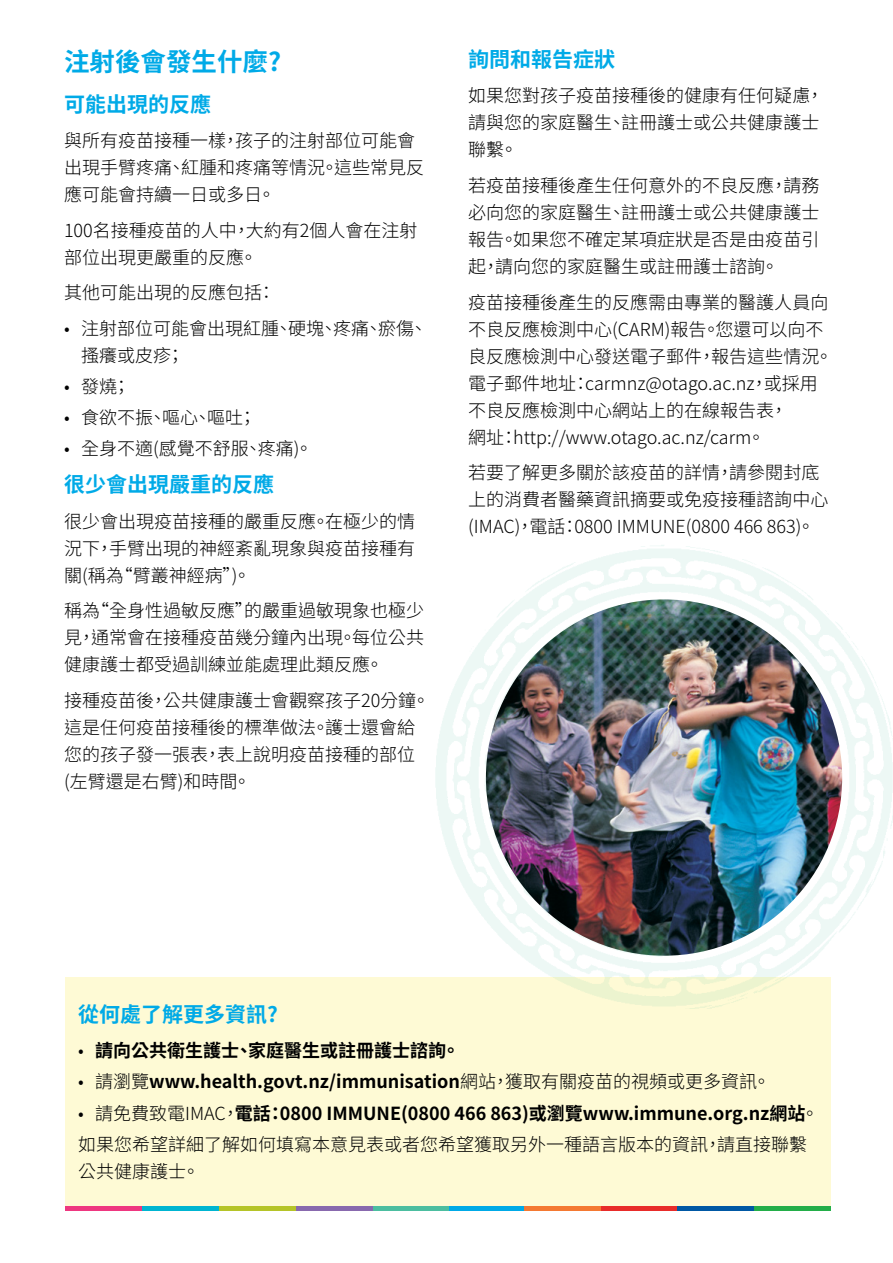
<style>
.page{position:relative;width:893px;height:1263px;background:#fff}
.page>*{position:absolute;margin:0;border:0;box-sizing:border-box;transform-origin:0 0}
.t1{font:700 25.5px "Noto Sans CJ Ktc";color:#00aae7}
.t2{font:700 21px "Noto Sans CJ Ktc";color:#00aae7}
.t3{font:300 18px/27px "Noto Sans CJ Ktc";color:#000}
.t4{font:700 18px "Noto Sans CJ Ktc";color:#000}
.s1{font-weight:300}
.s2{font-weight:700}
</style>
<div class="page">
<div style="left:65px;top:977px;width:766px;height:233px;background:#fefad5"></div>
<hr style="left:65px;top:1206px;width:77px;height:4px;background:#ee3780">
<hr style="left:142px;top:1206px;width:77px;height:4px;background:#00b5d1">
<hr style="left:219px;top:1206px;width:77px;height:4px;background:#b5c428">
<hr style="left:296px;top:1206px;width:77px;height:4px;background:#8869ae">
<hr style="left:373px;top:1206px;width:77px;height:4px;background:#4cbea0">
<hr style="left:449px;top:1206px;width:76px;height:4px;background:#00aae7">
<hr style="left:524px;top:1206px;width:77px;height:4px;background:#f47932">
<hr style="left:601px;top:1206px;width:77px;height:4px;background:#e82c2a">
<hr style="left:677px;top:1206px;width:77px;height:4px;background:#0058a4">
<hr style="left:754px;top:1206px;width:77px;height:4px;background:#23ae49">
<img style="left:486px;top:599px;width:356px;height:357px;border-radius:178px">
<h1 class="t1" style="left:64px;top:47px;width:219px">注射後會發生什麼?</h1>
<p class="t2" style="left:64px;top:92px;width:148px">可能出現的反應</p>
<p class="t3" style="left:64px;top:127px;width:361px">與所有疫苗接種一樣，孩子的注射部位可能會出現手臂疼痛、紅腫和疼痛等情況。這些常見反應可能會持續一日或多日。</p>
<p class="t3" style="left:64px;top:217px;width:355px">100名接種疫苗的人中，大約有2個人會在注射部位出現更嚴重的反應。</p>
<p class="t3" style="left:64px;top:279px;width:213px">其他可能出現的反應包括：</p>
<p class="t3" style="left:81px;top:315px;width:348px;text-indent:-17px">• 注射部位可能會出現紅腫、硬塊、疼痛、瘀傷、搔癢或皮疹；</p>
<p class="t3" style="left:64px;top:373px;width:68px">• 發燒；</p>
<p class="t3" style="left:64px;top:404px;width:194px">• 食欲不振、嘔心、嘔吐；</p>
<p class="t3" style="left:64px;top:436px;width:250px">• 全身不適(感覺不舒服、疼痛)。</p>
<p class="t2" style="left:64px;top:473px;width:211px">很少會出現嚴重的反應</p>
<p class="t3" style="left:64px;top:508px;width:352px;text-align:justify">很少會出現疫苗接種的嚴重反應。在極少的情況下，手臂出現的神經紊亂現象與疫苗接種有關(稱為“臂叢神經病”)。</p>
<p class="t3" style="left:64px;top:597px;width:361px;text-align:justify">稱為“全身性過敏反應”的嚴重過敏現象也極少見，通常會在接種疫苗幾分鐘內出現。每位公共健康護士都受過訓練並能處理此類反應。</p>
<p class="t3" style="left:64px;top:687px;width:367px">接種疫苗後，公共健康護士會觀察孩子20分鐘。這是任何疫苗接種後的標準做法。護士還會給您的孩子發一張表，表上說明疫苗接種的部位<br>(左臂還是右臂)和時間。</p>
<p class="t2" style="left:468px;top:47px;width:148px">詢問和報告症狀</p>
<p class="t3" style="left:468px;top:83px;width:357px">如果您對孩子疫苗接種後的健康有任何疑慮，請與您的家庭醫生、註冊護士或公共健康護士聯繫。</p>
<p class="t3" style="left:468px;top:172px;width:353px;text-align:justify">若疫苗接種後產生任何意外的不良反應，請務必向您的家庭醫生、註冊護士或公共健康護士報告。如果您不確定某項症狀是否是由疫苗引起，請向您的家庭醫生或註冊護士諮詢。</p>
<p class="t3" style="left:468px;top:289px;width:366px">疫苗接種後產生的反應需由專業的醫護人員向不良反應檢測中心(CARM)報告。您還可以向不良反應檢測中心發送電子郵件，報告這些情況。電子郵件地址：carmnz@otago.ac.nz，或採用不良反應檢測中心網站上的在線報告表，<br>網址：http://www.otago.ac.nz/carm。</p>
<p class="t3" style="left:468px;top:459px;width:362px">若要了解更多關於該疫苗的詳情，請參閱封底上的消費者醫藥資訊摘要或免疫接種諮詢中心(IMAC)，電話：0800 IMMUNE(0800 466 863)。</p>
<p class="t2" style="left:78px;top:1002px;width:201px">從何處了解更多資訊?</p>
<p class="t4" style="left:78px;top:1040px;width:383px"><span class="s1">•</span> 請向公共衛生護士、家庭醫生或註冊護士諮詢。</p>
<p class="t4" style="left:78px;top:1072px;width:694px"><span class="s1">• 請瀏覽</span>www.health.govt.nz/immunisation<span class="s1">網站，獲取有關疫苗的視頻或更多資訊。</span></p>
<p class="t3" style="left:78px;top:1098px;width:742px;line-height:31.2px">• 請免費致電IMAC，<span class="s2">電話：0800 IMMUNE(0800 466 863)或瀏覽www.immune.org.nz網站</span>。如果您希望詳細了解如何填寫本意見表或者您希望獲取另外一種語言版本的資訊，請直接聯繫</p>
<p class="t3" style="left:78px;top:1158px;width:123px">公共健康護士。</p>
</div>
